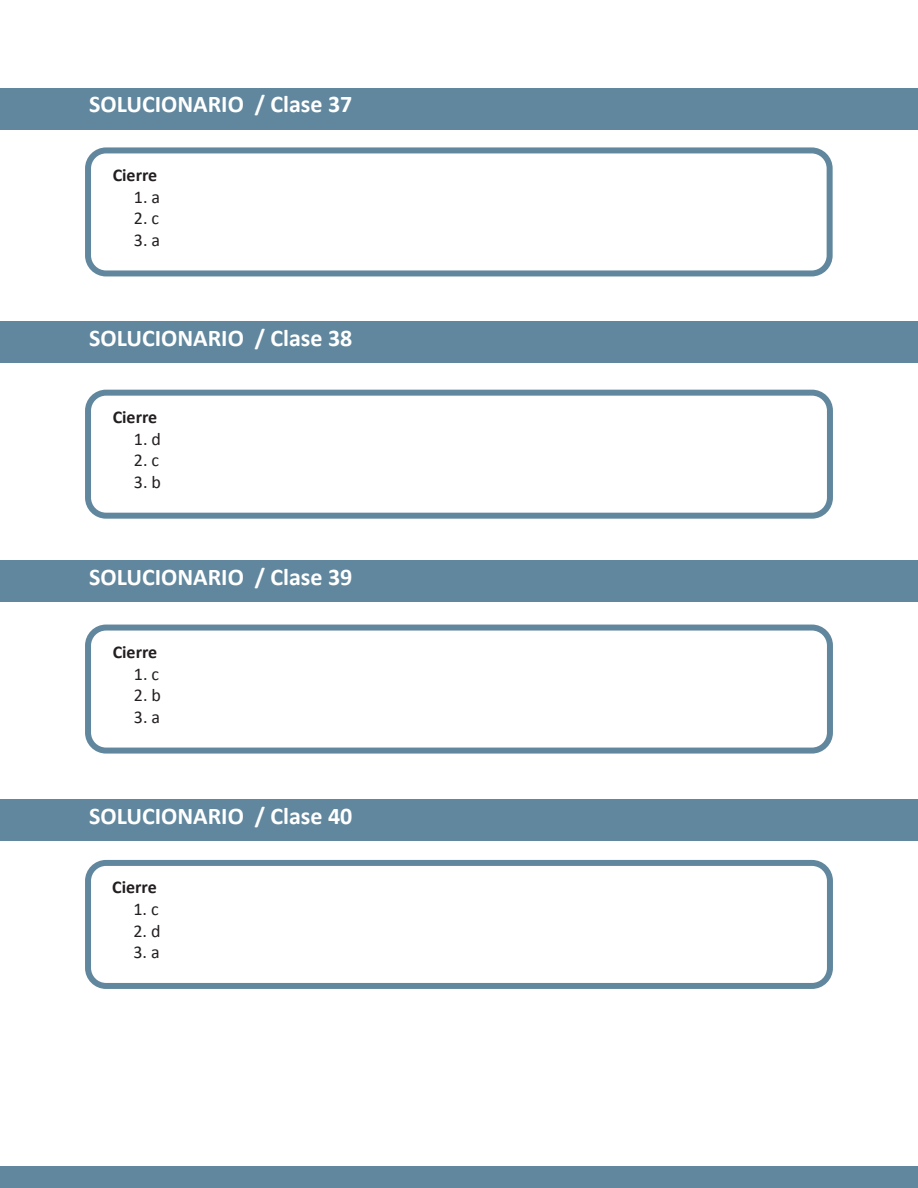
<style>
.page{position:relative;width:918px;height:1188px;background:#fff}
.page>*{position:absolute;margin:0;border:0;box-sizing:border-box;transform-origin:0 0}
.t1{font:700 24px "Calibri";color:#fff}
.t2{font:18px "Calibri";color:#231f20}
.t3{font:700 18px "Calibri";color:#231f20}
</style>
<div class="page">
<div style="left:0;top:88px;width:918px;height:42px;background:#60879d"></div>
<div style="left:85px;top:147px;width:748px;height:129px;border:6px solid #60879d;border-radius:18px"></div>
<div style="left:0;top:321px;width:918px;height:42px;background:#60879d"></div>
<div style="left:85px;top:390px;width:748px;height:129px;border:6px solid #60879d;border-radius:18px"></div>
<div style="left:0;top:560px;width:918px;height:42px;background:#60879d"></div>
<div style="left:85px;top:625px;width:748px;height:129px;border:6px solid #60879d;border-radius:18px"></div>
<div style="left:0;top:1167px;width:918px;height:21px;background:#60879d"></div>
<div style="left:0;top:799px;width:918px;height:42px;background:#60879d"></div>
<div style="left:85px;top:860px;width:748px;height:129px;border:6px solid #60879d;border-radius:18px"></div>
<p class="t1" style="left:89px;top:87px;width:265px">SOLUCIONARIO / Clase 37</p>
<p class="t3" style="left:113px;top:162px;width:46px">Cierre</p>
<p class="t2" style="left:134px;top:184px;width:28px">1. a</p>
<p class="t2" style="left:134px;top:206px;width:27px">2. c</p>
<p class="t2" style="left:134px;top:227px;width:28px">3. a</p>
<p class="t1" style="left:89px;top:321px;width:265px">SOLUCIONARIO / Clase 38</p>
<p class="t3" style="left:113px;top:404px;width:46px">Cierre</p>
<p class="t2" style="left:134px;top:426px;width:29px">1. d</p>
<p class="t2" style="left:134px;top:448px;width:27px">2. c</p>
<p class="t2" style="left:134px;top:469px;width:29px">3. b</p>
<p class="t1" style="left:89px;top:560px;width:265px">SOLUCIONARIO / Clase 39</p>
<p class="t3" style="left:113px;top:639px;width:46px">Cierre</p>
<p class="t2" style="left:134px;top:661px;width:27px">1. c</p>
<p class="t2" style="left:134px;top:683px;width:29px">2. b</p>
<p class="t2" style="left:134px;top:704px;width:28px">3. a</p>
<p class="t1" style="left:89px;top:799px;width:265px">SOLUCIONARIO / Clase 40</p>
<p class="t3" style="left:112px;top:875px;width:46px">Cierre</p>
<p class="t2" style="left:134px;top:897px;width:27px">1. c</p>
<p class="t2" style="left:134px;top:918px;width:29px">2. d</p>
<p class="t2" style="left:134px;top:940px;width:28px">3. a</p>
</div>
